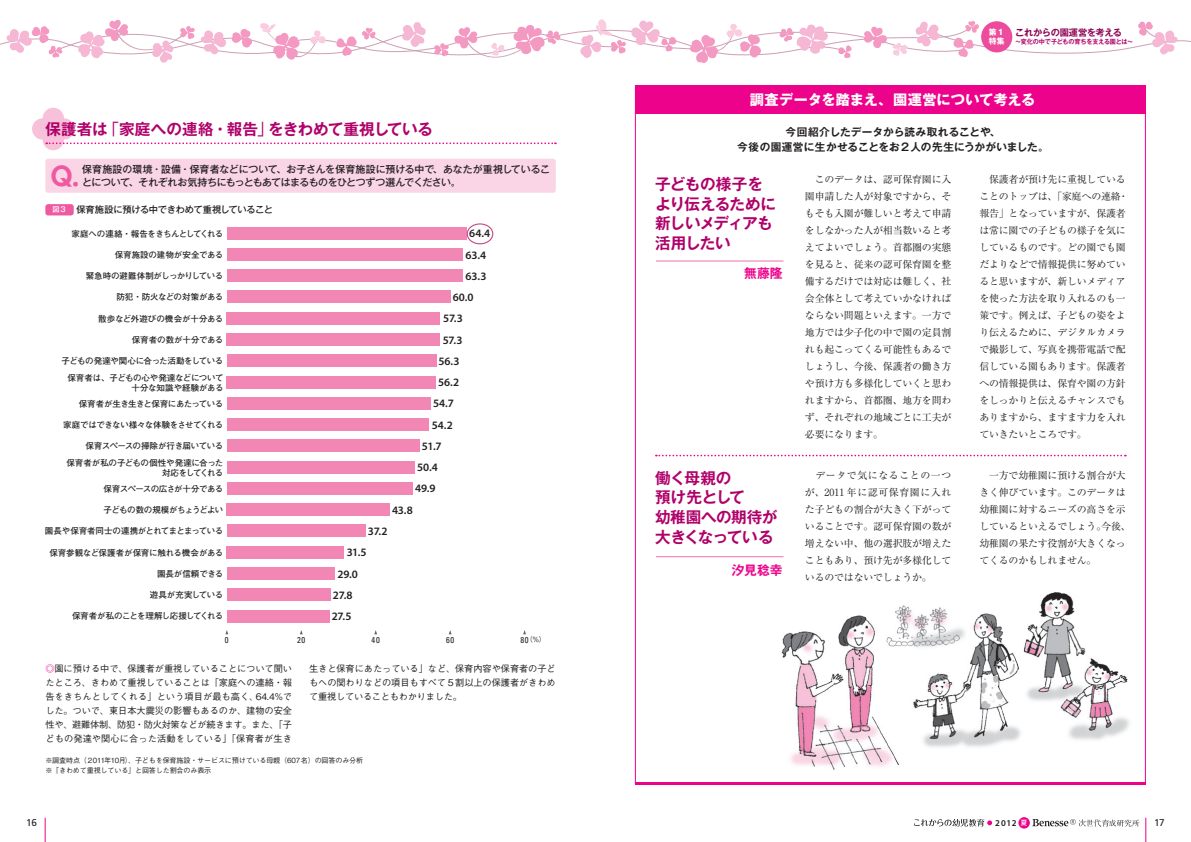
<style>
.page{position:relative;width:1191px;height:842px;background:#fff}
.page>*{position:absolute;margin:0;border:0;box-sizing:border-box;transform-origin:0 0}
.t1{font:800 26.9px "Futura";color:#ef59a1}
.t2{font:15.6px/19.8px "Gothic MB101 Pro De Bold 90 pv RKSJ H";letter-spacing:-.02em;color:#b0016a}
.t3{font:14.2px "Gothic MB101 Pro Bold 90 pv RKSJ H";letter-spacing:.005em;color:#fff}
.t4{font:12.8px "Gothic MB101 Pro De Bold 90 pv RKSJ H";letter-spacing:.01em;color:#ed028c}
.t5{font:600 11.3px "Myriad Pro";letter-spacing:-.015em;color:#231f20}
.t6{font:10.6px/15.6px "Gothic MB101 Pro De Bold 90 pv RKSJ H";letter-spacing:.015em;color:#231f20;text-align:center}
.t7{font:9.9px/17px "Ryumin Pro Regular 90 pv RKSJ H";letter-spacing:-.02em;color:#231f20;text-align:justify}
.t8{font:9.9px "Gothic MB101 Pro Medium 90 pv RKSJ H";letter-spacing:-.02em;color:#231f20}
.t9{font:9.9px "Gothic MB101 Pro Medium 90 pv RKSJ H";letter-spacing:-.045em;color:#231f20}
.t10{font:9.9px "Frutiger";color:#231f20}
.t11{font:9.2px/14.2px "Gothic BBB Pro Medium 90 pv RKSJ H";letter-spacing:-.01em;color:#231f20;text-align:justify}
.t12{font:9.2px "Gothic MB101 Pro Medium 90 pv RKSJ H";letter-spacing:-.02em;color:#231f20}
.t13{font:9.2px "Gothic MB101 Pro De Bold 90 pv RKSJ H";letter-spacing:-.04em;color:#8d0052}
.t14{font:600 9px "Myriad Pro";color:#231f20}
.t15{font:8.5px/9.9px "Futo Go B101 Pro Bold 90 pv RKSJ H";letter-spacing:-.035em;color:#231f20;text-align:right}
.t16{font:8.5px "Futo Go B101 Pro Bold 90 pv RKSJ H";letter-spacing:-.07em;color:#231f20}
.t17{font:8.5px "Futo Go B101 Pro Bold 90 pv RKSJ H";letter-spacing:-.065em;color:#231f20}
.t18{font:8.5px "Futo Go B101 Pro Bold 90 pv RKSJ H";letter-spacing:-.015em;color:#231f20}
.t19{font:8.5px "Futo Go B101 Pro Bold 90 pv RKSJ H";letter-spacing:-.055em;color:#231f20}
.t20{font:8.5px "Futo Go B101 Pro Bold 90 pv RKSJ H";letter-spacing:-.01em;color:#231f20}
.t21{font:condensed 8.5px "Univers";color:#231f20}
.t22{font:7.8px/9.2px "Gothic MB101 Pro Bold 90 pv RKSJ H";color:#fff}
.t23{font:7.1px/9.9px "Gothic BBB Pro Medium 90 pv RKSJ H";letter-spacing:-.025em;color:#231f20}
.t24{font:6.4px "Gothic MB101 Pro De Bold 90 pv RKSJ H";letter-spacing:-.025em;color:#b0016a;scale:.95 1}
.s1{font-family:"Gothic MB101 Pro Regular 90 pv RKSJ H"}
.s2{font-size:7.1px;color:#fff}
.s3{font-family:"Univers";font-stretch:condensed;font-size:8.5px}
.s4{color:#ed028c}
.s5{font-family:"Shin Go Pro Medium 90 pv RKSJ H";font-weight:400;font-size:6.4px;color:#fff}
</style>
<div class="page">
<svg style="left:45px;top:818px;width:1px;height:24px"></svg>
<svg style="left:1145px;top:818px;width:1px;height:24px"></svg>
<svg style="left:1032px;top:819px;width:107px;height:8px"></svg>
<svg style="left:914px;top:819px;width:78px;height:7px"></svg>
<div style="left:1018px;top:817px;width:11px;height:11px;background:#ed028c;border-radius:50%"></div>
<img style="left:781px;top:592px;width:349px;height:178px">
<svg style="left:0;top:19px;width:1191px;height:44px"></svg>
<div style="left:981px;top:21px;width:31px;height:31px;background:#ed4c9c;border-radius:50%"></div>
<div style="left:45px;top:159px;width:511px;height:34px;background:#fad5e5;border-radius:3px"></div>
<svg style="left:32px;top:108px;width:524px;height:42px"></svg>
<svg style="left:656px;top:455px;width:470px;height:1px"></svg>
<hr style="left:656px;top:261px;width:127px;height:1px;background:#f171ab">
<hr style="left:656px;top:556px;width:127px;height:1px;background:#f171ab">
<div style="left:227px;top:227px;width:239px;height:13px;background:#f287b6"></div>
<div style="left:227px;top:248px;width:236px;height:13px;background:#f287b6"></div>
<div style="left:227px;top:269px;width:235px;height:13px;background:#f287b6"></div>
<div style="left:227px;top:291px;width:223px;height:12px;background:#f287b6"></div>
<div style="left:227px;top:312px;width:213px;height:13px;background:#f287b6"></div>
<div style="left:227px;top:333px;width:213px;height:13px;background:#f287b6"></div>
<div style="left:227px;top:354px;width:209px;height:13px;background:#f287b6"></div>
<div style="left:227px;top:376px;width:209px;height:12px;background:#f287b6"></div>
<div style="left:227px;top:397px;width:203px;height:13px;background:#f287b6"></div>
<div style="left:227px;top:418px;width:201px;height:13px;background:#f287b6"></div>
<div style="left:227px;top:439px;width:192px;height:13px;background:#f287b6"></div>
<div style="left:227px;top:461px;width:187px;height:12px;background:#f287b6"></div>
<div style="left:227px;top:482px;width:185px;height:13px;background:#f287b6"></div>
<div style="left:227px;top:503px;width:163px;height:13px;background:#f287b6"></div>
<div style="left:227px;top:524px;width:138px;height:13px;background:#f287b6"></div>
<div style="left:227px;top:546px;width:117px;height:12px;background:#f287b6"></div>
<div style="left:227px;top:567px;width:108px;height:13px;background:#f287b6"></div>
<div style="left:227px;top:588px;width:103px;height:13px;background:#f287b6"></div>
<div style="left:227px;top:610px;width:102px;height:12px;background:#f287b6"></div>
<div style="left:467px;top:223px;width:26px;height:21px;border:1px solid #c64887;border-radius:50%"></div>
<div style="left:45px;top:204px;width:29px;height:11px;background:#ef59a1;border-radius:3px"></div>
<div style="left:635px;top:85px;width:510px;height:28px;background:#ed028c"></div>
<hr style="left:635px;top:782px;width:510px;height:3px;background:#ed028c">
<hr style="left:1145px;top:85px;width:1px;height:699px;background:#ed028c">
<hr style="left:635px;top:85px;width:1px;height:699px;background:#ed028c">
<p class="t22" style="left:989px;top:29px;width:17px">第１特集</p>
<p class="t13" style="left:1015px;top:29px;width:108px">これからの園運営を考える</p>
<p class="t24" style="left:1015px;top:39px;width:126px">～変化の中で子どもの育ちを支える園とは～</p>
<h2 class="t2" style="left:45px;top:121px;width:389px">保護者は<span class="s1">「</span>家庭への連絡・報告<span class="s1">」</span>をきわめて重視している</h2>
<p class="t8" style="left:82px;top:166px;width:469px">保育施設の環境・設備・保育者などについて、お子さんを保育施設に預ける中で、あなたが重視しているこ</p>
<h1 class="t1" style="left:51px;top:163px;width:30px">Q.</h1>
<p class="t9" style="left:82px;top:178px;width:380px">とについて、それぞれお気持ちにもっともあてはまるものをひとつずつ選んでください。</p>
<p class="t12" style="left:53px;top:206px;width:222px"><span class="s2">図３</span> 保育施設に預ける中できわめて重視していること</p>
<p class="t16" style="left:71px;top:230px;width:153px">家庭への連絡・報告をきちんとしてくれる</p>
<p class="t18" style="left:115px;top:252px;width:110px">保育施設の建物が安全である</p>
<p class="t15" style="left:86px;top:272px;width:139px">緊急時の避難体制がしっかりしている</p>
<p class="t15" style="left:116px;top:293px;width:109px">防犯・防火などの対策がある</p>
<p class="t20" style="left:98px;top:315px;width:127px">散歩など外遊びの機会が十分ある</p>
<p class="t18" style="left:132px;top:337px;width:93px">保育者の数が十分である</p>
<p class="t15" style="left:62px;top:357px;width:163px">子どもの発達や関心に合った活動をしている</p>
<p class="t19" style="left:79px;top:400px;width:146px">保育者が生き生きと保育にあたっている</p>
<p class="t15" style="left:63px;top:421px;width:162px">家庭ではできない様々な体験をさせてくれる</p>
<p class="t15" style="left:86px;top:442px;width:139px">保育スペースの掃除が行き届いている</p>
<p class="t16" style="left:104px;top:485px;width:121px">保育スペースの広さが十分である</p>
<p class="t17" style="left:103px;top:507px;width:121px">子どもの数の規模がちょうどよい</p>
<p class="t15" style="left:45px;top:527px;width:180px">園長や保育者同士の連携がとれてまとまっている</p>
<p class="t15" style="left:49px;top:549px;width:176px">保育参観など保護者が保育に触れる機会がある</p>
<p class="t18" style="left:157px;top:570px;width:68px">園長が信頼できる</p>
<p class="t15" style="left:150px;top:591px;width:75px">遊具が充実している</p>
<p class="t17" style="left:72px;top:613px;width:153px">保育者が私のことを理解し応援してくれる</p>
<p class="t15" style="left:68px;top:374px;width:157px">保育者は、子どもの心や発達などについて十分な知識や経験がある</p>
<p class="t15" style="left:66px;top:459px;width:158px">保育者が私の子どもの個性や発達に合った対応をしてくれる</p>
<p class="t5" style="left:469px;top:227px;width:23px">64.4</p>
<p class="t5" style="left:465px;top:248px;width:22px">63.4</p>
<p class="t5" style="left:465px;top:269px;width:22px">63.3</p>
<p class="t5" style="left:453px;top:291px;width:22px">60.0</p>
<p class="t5" style="left:443px;top:312px;width:21px">57.3</p>
<p class="t5" style="left:443px;top:333px;width:21px">57.3</p>
<p class="t5" style="left:438px;top:354px;width:23px">56.3</p>
<p class="t5" style="left:438px;top:376px;width:23px">56.2</p>
<p class="t5" style="left:433px;top:397px;width:22px">54.7</p>
<p class="t5" style="left:432px;top:418px;width:23px">54.2</p>
<p class="t5" style="left:422px;top:439px;width:21px">51.7</p>
<p class="t5" style="left:417px;top:461px;width:22px">50.4</p>
<p class="t5" style="left:415px;top:482px;width:22px">49.9</p>
<p class="t5" style="left:392px;top:503px;width:22px">43.8</p>
<p class="t5" style="left:368px;top:524px;width:21px">37.2</p>
<p class="t5" style="left:347px;top:546px;width:21px">31.5</p>
<p class="t5" style="left:337px;top:567px;width:22px">29.0</p>
<p class="t5" style="left:333px;top:588px;width:21px">27.8</p>
<p class="t5" style="left:332px;top:609px;width:21px">27.5</p>
<p class="t21" style="left:225px;top:636px;width:5px">0</p>
<p class="t21" style="left:297px;top:636px;width:10px">20</p>
<p class="t21" style="left:372px;top:636px;width:10px">40</p>
<p class="t21" style="left:446px;top:636px;width:10px">60</p>
<p class="t23" style="left:520px;top:635px;width:27px"><span class="s3">80</span>（%）</p>
<p class="t11" style="left:309px;top:662px;width:248px">生きと保育にあたっている」など、保育内容や保育者の子どもへの関わりなどの項目もすべて５割以上の保護者がきわめて重視していることもわかりました。</p>
<p class="t11" style="left:45px;top:662px;width:248px"><span class="s4">◎</span>園に預ける中で、保護者が重視していることについて聞いたところ、きわめて重視していることは「家庭への連絡・報告をきちんとしてくれる」という項目が最も高く、64.4%でした。ついで、東日本大震災の影響もあるのか、建物の安全性や、避難体制、防犯・防火対策などが続きます。また、「子どもの発達や関心に合った活動をしている」「保育者が生き</p>
<p class="t23" style="left:45px;top:756px;width:319px">※調査時点（２０１１年１０月）、子どもを保育施設・サービスに預けている母親（607名）の回答のみ分析※「きわめて重視している」と回答した割合のみ表示</p>
<h3 class="t3" style="left:750px;top:94px;width:287px">調査データを踏まえ、園運営について考える</h3>
<p class="t6" style="left:737px;top:125px;width:313px">今回紹介したデータから読み取れることや、<br>今後の園運営に生かせることをお２人の先生にうかがいました。</p>
<h2 class="t2" style="left:655px;top:176px;width:123px">子どもの様子をより伝えるために新しいメディアも活用したい</h2>
<p class="t4" style="left:744px;top:268px;width:40px">無藤隆</p>
<h2 class="t2" style="left:655px;top:470px;width:124px">働く母親の<br>預け先として<br>幼稚園への期待が大きくなっている</h2>
<p class="t4" style="left:732px;top:565px;width:52px">汐見稔幸</p>
<p class="t7" style="left:805px;top:172px;width:148px">　このデータは、認可保育園に入園申請した人が対象ですから、そもそも入園が難しいと考えて申請をしなかった人が相当数いると考えてよいでしょう。首都圏の実態を見ると、従来の認可保育園を整備するだけでは対応は難しく、社会全体として考えていかなければならない問題といえます。一方で地方では少子化の中で園の定員割れも起こってくる可能性もあるでしょうし、今後、保護者の働き方や預け方も多様化していくと思われますから、首都圏、地方を問わず、それぞれの地域ごとに工夫が必要になります。</p>
<p class="t7" style="left:805px;top:468px;width:148px">　データで気になることの一つが、2011 年に認可保育園に入れた子どもの割合が大きく下がっていることです。認可保育園の数が増えない中、他の選択肢が増えたこともあり、預け先が多様化しているのではないでしょうか。</p>
<p class="t7" style="left:979px;top:172px;width:150px;text-align:left">　保護者が預け先に重視していることのトップは、「家庭への連絡・報告」となっていますが、保護者は常に園での子どもの様子を気にしているものです。どの園でも園だよりなどで情報提供に努めていると思いますが、新しいメディアを使った方法を取り入れるのも一策です。例えば、子どもの姿をより伝えるために、デジタルカメラで撮影して、写真を携帯電話で配信している園もあります。保護者への情報提供は、保育や園の方針をしっかりと伝えるチャンスでもありますから、ますます力を入れていきたいところです。</p>
<p class="t7" style="left:979px;top:468px;width:153px;text-align:left">　一方で幼稚園に預ける割合が大きく伸びています。このデータは幼稚園に対するニーズの高さを示しているといえるでしょう。今後、幼稚園の果たす役割が大きくなってくるのかもしれません。</p>
<p class="t10" style="left:26px;top:819px;width:12px">16</p>
<p class="t14" style="left:995px;top:817px;width:34px">2012 <span class="s5">夏</span></p>
<p class="t10" style="left:1154px;top:819px;width:12px">17</p>
</div>
